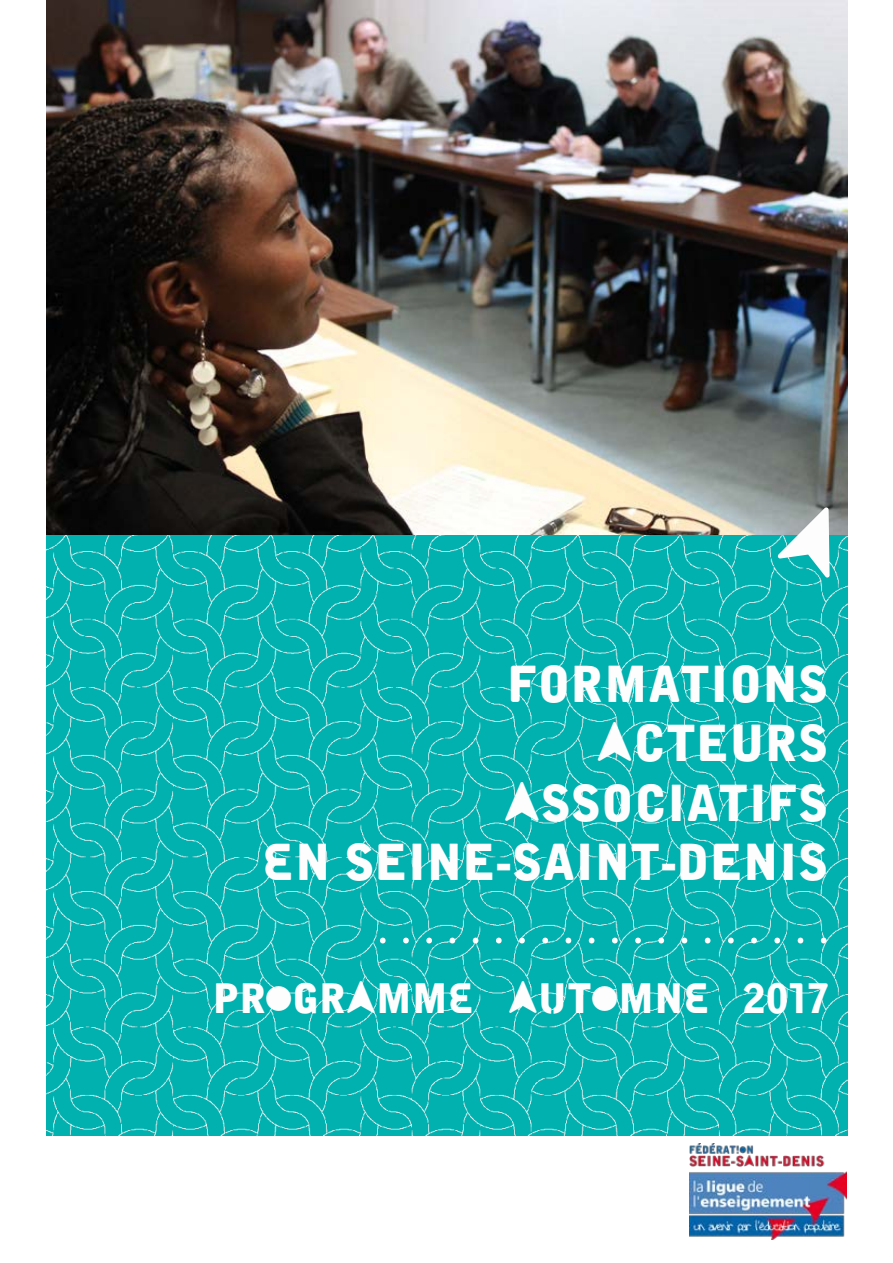
<style>
.page{position:relative;width:893px;height:1263px;background:#fff}
.page>*{position:absolute;margin:0;border:0;box-sizing:border-box;transform-origin:0 0}
.t1{font:51px "Minion Pro";color:#fdfdfd}
.t2{font:49.5px/59.4px "Alpha Ligue";color:#fdfdfd;text-align:right}
.t3{font:40.5px "Alpha Ligue";color:#fdfdfd}
</style>
<div class="page">
<img style="left:47px;top:535px;width:800px;height:600px">
<img style="left:47px;top:0;width:800px;height:535px">
<img style="left:689px;top:1144px;width:157px;height:96px">
<svg style="left:776px;top:496px;width:72px;height:83px;background:#49a5a4"></svg>
<p class="t2" style="left:262px;top:654px;width:567px">FORMATIONS<br>ACTEURS<br>ASSOCIATIFS<br>EN SEINE-SAINT-DENIS</p>
<p class="t1" style="left:377px;top:892px;width:454px">. . . . . . . . . . . . . . . . . . . .</p>
<p class="t3" style="left:213px;top:973px;width:618px">PROGRAMME AUTOMNE 2017</p>
</div>
